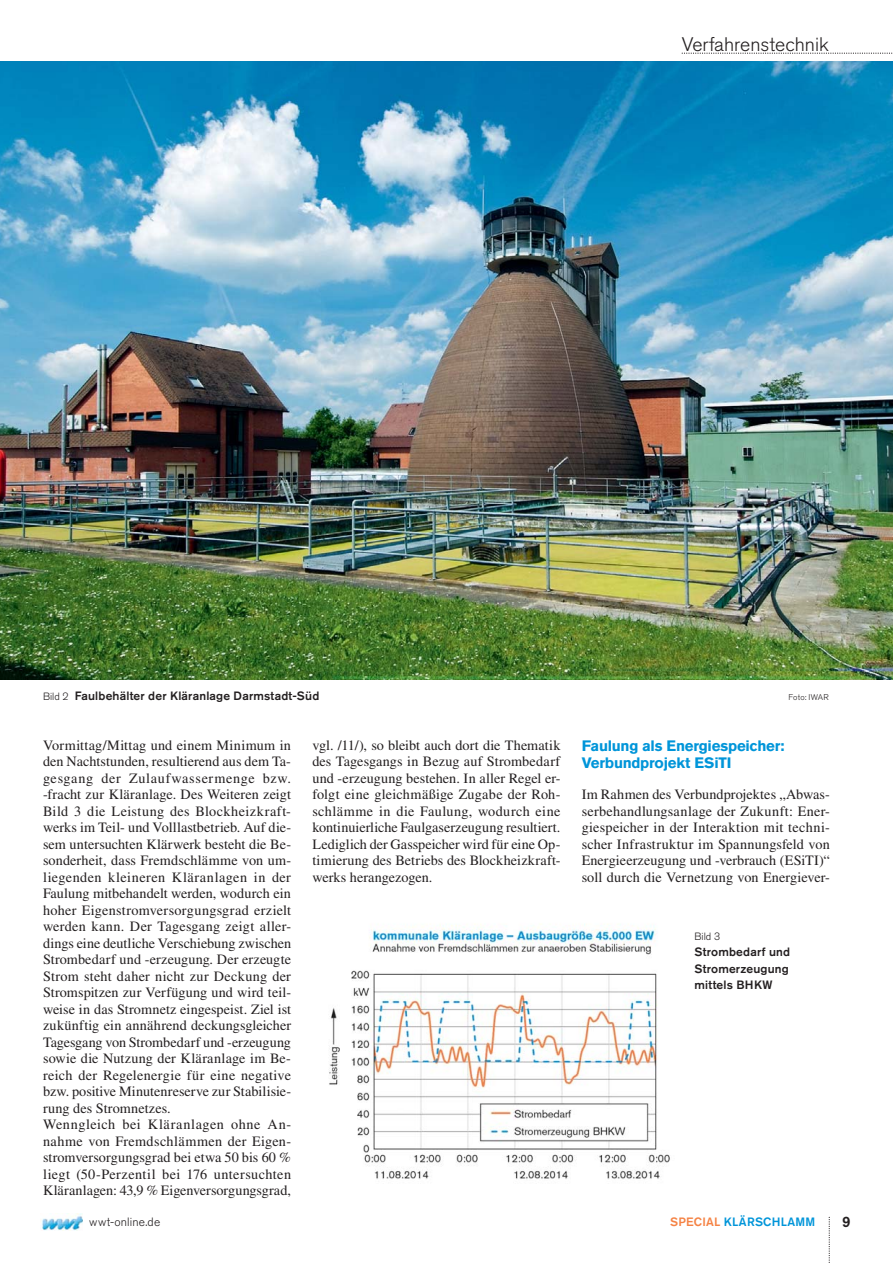
<style>
.page{position:relative;width:893px;height:1263px;background:#fff}
.page>*{position:absolute;margin:0;border:0;box-sizing:border-box;transform-origin:0 0}
.t1{font:300 19.5px "Akzidenz Grotesk BQ";color:#231f20}
.t2{font:700 15px/16.5px "Akzidenz Grotesk BQ";letter-spacing:-.015em;color:#0095d9}
.t3{font:500 15px "Akzidenz Grotesk BQ";color:#231f20}
.t4{font:14.25px/16.5px "Times LT Std";letter-spacing:.01em;color:#231f20;text-align:justify}
.t5{font:500 12px/16.5px "Akzidenz Grotesk BQ";letter-spacing:.015em;color:#231f20;text-align:justify}
.t6{font:500 12px "Akzidenz Grotesk BQ";letter-spacing:.02em;color:#0095d9}
.t7{font:300 12px "Akzidenz Grotesk BQ";letter-spacing:.01em;color:#231f20}
.t8{font:300 10.5px "Akzidenz Grotesk BQ";color:#231f20}
.t9{font:300 8.25px "Akzidenz Grotesk BQ";letter-spacing:.02em;color:#231f20}
.s1{font-weight:300;font-size:10.5px}
.s2{color:#f58345}
</style>
<div class="page">
<svg style="left:682px;top:53px;width:211px;height:1px"></svg>
<svg style="left:829px;top:1217px;width:1px;height:46px"></svg>
<img style="left:42px;top:1214px;width:41px;height:17px">
<img style="left:0;top:62px;width:893px;height:618px">
<img style="left:329px;top:924px;width:341px;height:255px">
<h1 class="t1" style="left:682px;top:37px;width:149px">Verfahrenstechnik</h1>
<p class="t5" style="left:43px;top:689px;width:278px"><span class="s1">Bild 2</span> Faulbehälter der Kläranlage Darmstadt-Süd</p>
<p class="t9" style="left:788px;top:694px;width:42px">Foto: IWAR</p>
<p class="t4" style="left:43px;top:738px;width:250px;text-align:left">Vormittag/Mittag und einem Minimum in den Nachtstunden, resultierend aus dem Ta&shy;gesgang der Zulaufwassermenge bzw. -fracht zur Kläranlage. Des Weiteren zeigt Bild 3 die Leistung des Blockheizkraft&shy;werks im Teil- und Volllastbetrieb. Auf die&shy;sem untersuchten Klärwerk besteht die Be&shy;sonderheit, dass Fremdschlämme von um&shy;liegenden kleineren Kläranlagen in der Faulung mitbehandelt werden, wodurch ein hoher Eigenstromversorgungsgrad erzielt werden kann. Der Tagesgang zeigt aller&shy;dings eine deutliche Verschiebung zwischen Strombedarf und -erzeugung. Der erzeugte Strom steht daher nicht zur Deckung der Stromspitzen zur Verfügung und wird teil&shy;weise in das Stromnetz eingespeist. Ziel ist zukünftig ein annährend deckungsgleicher Tagesgang von Strombedarf und -erzeugung sowie die Nutzung der Kläranlage im Be&shy;reich der Regelenergie für eine negative bzw. positive Minutenreserve zur Stabilisie&shy;rung des Stromnetzes.<br>Wenngleich bei Kläranlagen ohne An&shy;nahme von Fremdschlämmen der Eigen&shy;stromversorgungsgrad bei etwa 50 bis 60 % liegt (50-Perzentil bei 176 untersuchten Kläranlagen: 43,9 % Eigenversorgungsgrad,</p>
<p class="t4" style="left:312px;top:738px;width:250px">vgl. /11/), so bleibt auch dort die Thematik des Tagesgangs in Bezug auf Strombedarf und -erzeugung bestehen. In aller Regel er&shy;folgt eine gleichmäßige Zugabe der Roh&shy;schlämme in die Faulung, wodurch eine kontinuierliche Faulgaserzeugung resultiert.<br>Lediglich der Gasspeicher wird für eine Op&shy;timierung des Betriebs des Blockheizkraft&shy;werks herangezogen.</p>
<p class="t2" style="left:582px;top:739px;width:204px">Faulung als Energiespeicher:<br>Verbundprojekt ESiTI</p>
<p class="t4" style="left:582px;top:788px;width:250px">Im Rahmen des Verbundprojektes „Abwas&shy;serbehandlungsanlage der Zukunft: Ener&shy;giespeicher in der Interaktion mit techni&shy;scher Infrastruktur im Spannungsfeld von Energieerzeugung und -verbrauch (ESiTI)“ soll durch die Vernetzung von Energiever-</p>
<p class="t8" style="left:694px;top:932px;width:27px">Bild 3</p>
<p class="t5" style="left:694px;top:945px;width:97px">Strombedarf und Stromerzeugung mittels BHKW</p>
<p class="t7" style="left:89px;top:1218px;width:72px">wwt-online.de</p>
<p class="t6" style="left:670px;top:1218px;width:147px"><span class="s2">SPECIAL</span> KLÄRSCHLAMM</p>
<p class="t3" style="left:842px;top:1216px;width:10px">9</p>
</div>
